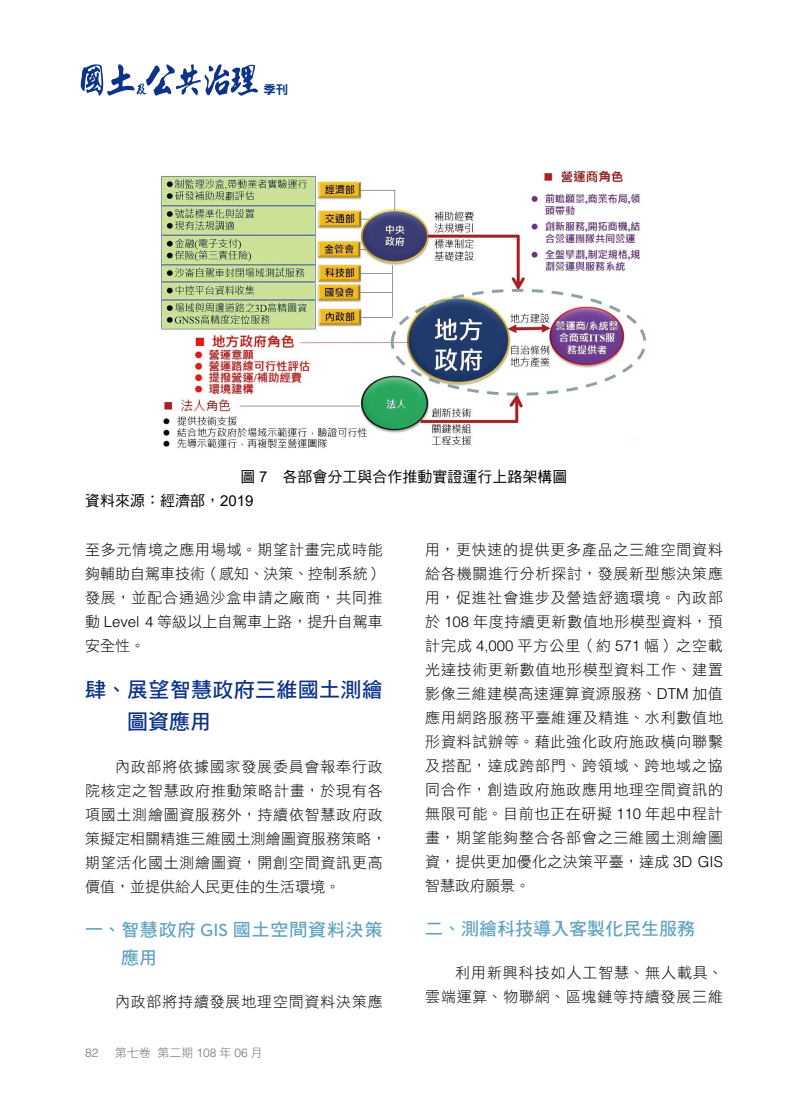
<style>
.page{position:relative;width:808px;height:1106px;background:#fff}
.page>*{position:absolute;margin:0;border:0;box-sizing:border-box;transform-origin:0 0}
.t1{font:21px/31.5px "DF Hei Std W7";letter-spacing:.015em;color:#0c3388}
.t2{font:18px/28.5px "DF Hei Std W7";letter-spacing:.045em;color:#63a4c2}
.t3{font:18px "DF Hei Std W7";color:#63a4c2}
.t4{font:15px/24px "DF Hei Std W3";letter-spacing:.05em;color:#000;text-align:justify}
.t5{font:15px/23.5px "DF Hei Std W5";color:#000}
.t6{font:12.45px "DF Hei Std W9";color:#0c3388}
.t7{font:12px "DF Hei Std W3";color:#727171}
.t8{font:300 12px "Helvetica LT Std";color:#727171}
.s1{font-family:"Arial"}
.s2{font-family:"Helvetica LT Std";font-weight:300}
.s3{font-family:"Helvetica";font-weight:700}
</style>
<div class="page">
<svg style="left:81px;top:64px;width:177px;height:32px"></svg>
<img style="left:162px;top:170px;width:484px;height:278px">
<p class="t6" style="left:263px;top:83px;width:26px">季刊</p>
<p class="t5" style="left:85px;top:465px;width:484px;text-indent:155px">圖 <span class="s1">7</span>　各部會分工與合作推動實證運行上路架構圖資料來源：經濟部，<span class="s1">2019</span></p>
<p class="t4" style="left:85px;top:537px;width:299px">至多元情境之應用場域。期望計畫完成時能夠輔助自駕車技術（感知、決策、控制系統）發展，並配合通過沙盒申請之廠商，共同推動 <span class="s2">Level 4</span> 等級以上自駕車上路，提升自駕車安全性。</p>
<h1 class="t1" style="left:127px;top:673px;width:257px;text-indent:-42px">肆、展望智慧政府三維國土測繪圖資應用</h1>
<p class="t4" style="left:85px;top:754px;width:303px;text-align:left;text-indent:30px">內政部將依據國家發展委員會報奉行政院核定之智慧政府推動策略計畫，於現有各項國土測繪圖資服務外，持續依智慧政府政策擬定相關精進三維國土測繪圖資服務策略，期望活化國土測繪圖資，開創空間資訊更高價值，並提供給人民更佳的生活環境。</p>
<p class="t2" style="left:121px;top:914px;width:263px;text-indent:-36px">一、智慧政府 <span class="s3">GIS</span> 國土空間資料決策應用</p>
<p class="t4" style="left:115px;top:989px;width:269px">內政部將持續發展地理空間資料決策應</p>
<p class="t4" style="left:425px;top:537px;width:299px">用，更快速的提供更多產品之三維空間資料給各機關進行分析探討，發展新型態決策應用，促進社會進步及營造舒適環境。內政部於 <span class="s2">108</span> 年度持續更新數值地形模型資料，預計完成 <span class="s2">4,000</span> 平方公里（約 <span class="s2">571</span> 幅）之空載光達技術更新數值地形模型資料工作、建置影像三維建模高速運算資源服務、<span class="s2">DTM</span> 加值應用網路服務平臺維運及精進、水利數值地形資料試辦等。藉此強化政府施政橫向聯繫及搭配，達成跨部門、跨領域、跨地域之協同合作，創造政府施政應用地理空間資訊的無限可能。目前也正在研擬 <span class="s2">110</span> 年起中程計畫，期望能夠整合各部會之三維國土測繪圖資，提供更加優化之決策平臺，達成 <span class="s2">3D GIS</span>智慧政府願景。</p>
<p class="t3" style="left:425px;top:918px;width:271px">二、測繪科技導入客製化民生服務</p>
<p class="t4" style="left:425px;top:960px;width:299px;text-align:right">利用新興科技如人工智慧、無人載具、<br>雲端運算、物聯網、區塊鏈等持續發展三維</p>
<p class="t8" style="left:85px;top:1045px;width:15px">82</p>
<p class="t7" style="left:115px;top:1046px;width:149px">第七卷 第二期 <span class="s2">108</span> 年 <span class="s2">06</span> 月</p>
</div>
